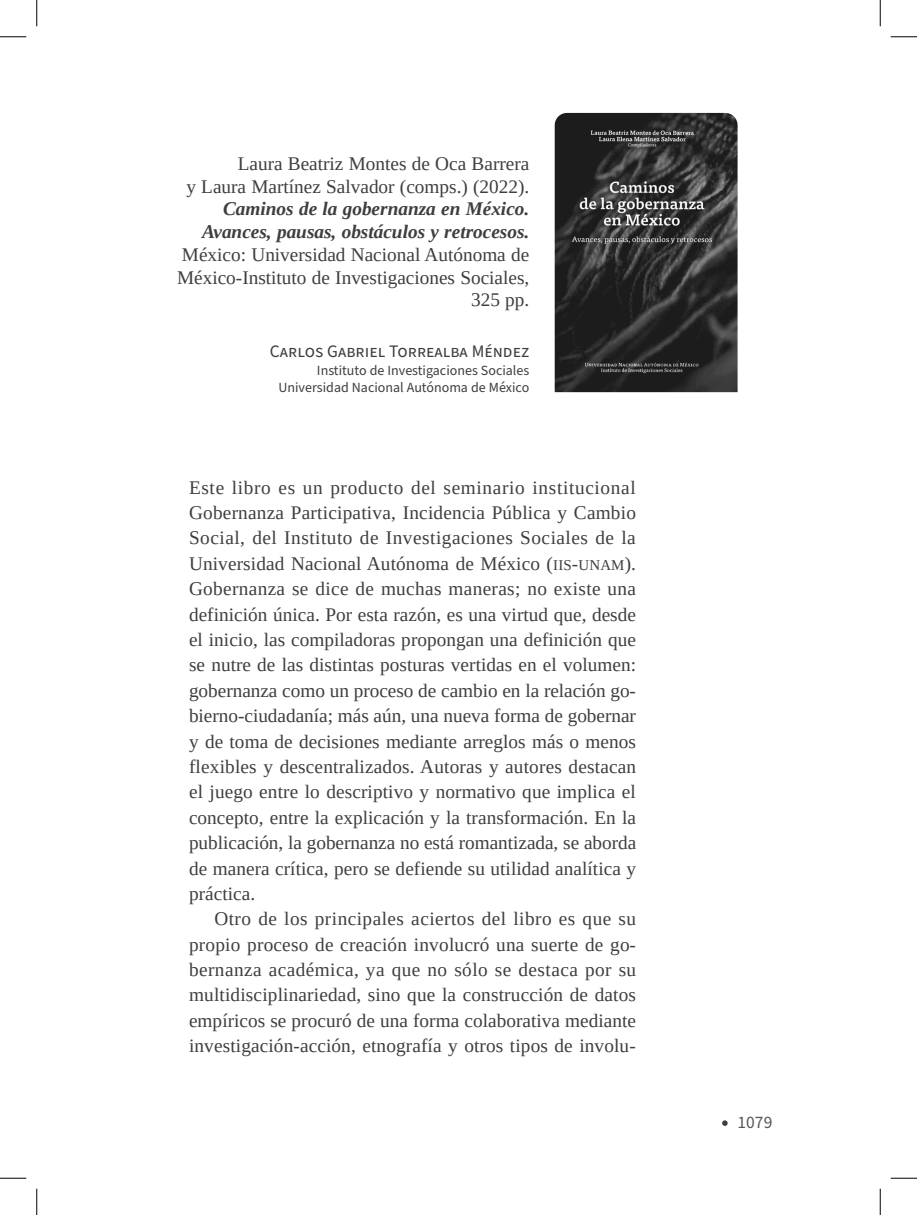
<style>
.page{position:relative;width:917px;height:1215px;background:#fff}
.page>*{position:absolute;margin:0;border:0;box-sizing:border-box;transform-origin:0 0}
.Sin_sangria{font:19.25px/25.4px "Liberation Serif";color:#3e3e3f;text-align:justify}
.Cuerpo{font:19.25px/25.4px "Liberation Serif";letter-spacing:.005em;color:#3e3e3f;text-align:justify}
.Ficha-reseña{font:19.25px/22.8px "Liberation Serif";color:#3e3e3f;text-align:right}
.Autor-capitulo{font:17.5px "Source Sans Pro";color:#3e3e3f}
.t1{font:17.5px "Source Sans Pro";color:#57585a}
.Cargo-autor{font:14px "Source Sans Pro";color:#3e3e3f}
.s1{font-weight:700;font-style:italic}
.s2{font-size:14.88px}
.s3{font-style:inherit}
</style>
<div class="page">
<svg style="left:722px;top:1120px;width:6px;height:5px"></svg>
<img style="left:555px;top:113px;width:182px;height:279px">
<svg style="left:0;top:36px;width:26px;height:1px"></svg>
<svg style="left:891px;top:36px;width:26px;height:1px"></svg>
<svg style="left:0;top:1177px;width:26px;height:1px"></svg>
<svg style="left:891px;top:1177px;width:26px;height:1px"></svg>
<svg style="left:36px;top:0;width:1px;height:26px"></svg>
<svg style="left:36px;top:1188px;width:1px;height:26px"></svg>
<svg style="left:880px;top:0;width:1px;height:26px"></svg>
<svg style="left:880px;top:1188px;width:1px;height:26px"></svg>
<p class="Ficha-reseña" style="left:177px;top:152px;width:354px">Laura Beatriz Montes de Oca Barrera<br>y Laura Martínez Salvador (comps.) (2022).<br><span class="s1">Caminos de la gobernanza en México.<br>Avances, pausas, obstáculos y retrocesos.<br></span>México: Universidad Nacional Autónoma de México-Instituto de Investigaciones Sociales, 325 pp.</p>
<p class="Autor-capitulo" style="left:270px;top:340px;width:261px">Carlos Gabriel Torrealba Méndez</p>
<p class="Cargo-autor" style="left:317px;top:361px;width:214px">Instituto de Investigaciones Sociales</p>
<p class="Cargo-autor" style="left:278px;top:378px;width:252px">Universidad Nacional Autónoma de México</p>
<p class="Sin_sangria" style="left:189px;top:474px;width:449px">Este libro es un producto del seminario institucional Gobernanza Participativa, Incidencia Pública y Cambio Social, del Instituto de Investigaciones Sociales de la Universidad Nacional Autónoma de México (<span class="s2">IIS</span><span class="s3">-</span><span class="s2">UNAM</span>).<br>Gobernanza se dice de muchas maneras; no existe una definición única. Por esta razón, es una virtud que, desde el inicio, las compiladoras propongan una definición que se nutre de las distintas posturas vertidas en el volumen: gobernanza como un proceso de cambio en la relación go&shy;bierno-ciudadanía; más aún, una nueva forma de gobernar y de toma de decisiones mediante arreglos más o menos flexibles y descentralizados. Autoras y autores destacan el juego entre lo descriptivo y normativo que implica el concepto, entre la explicación y la transformación. En la publicación, la gobernanza no está romantizada, se aborda de manera crítica, pero se defiende su utilidad analítica y práctica.</p>
<p class="Cuerpo" style="left:189px;top:906px;width:449px;text-indent:25px">Otro de los principales aciertos del libro es que su propio proceso de creación involucró una suerte de go&shy;bernanza académica, ya que no sólo se destaca por su multidisciplinariedad, sino que la construcción de datos empíricos se procuró de una forma colaborativa mediante investigación-acción, etnografía y otros tipos de involu-</p>
<p class="t1" style="left:737px;top:1110px;width:36px">1079</p>
</div>
